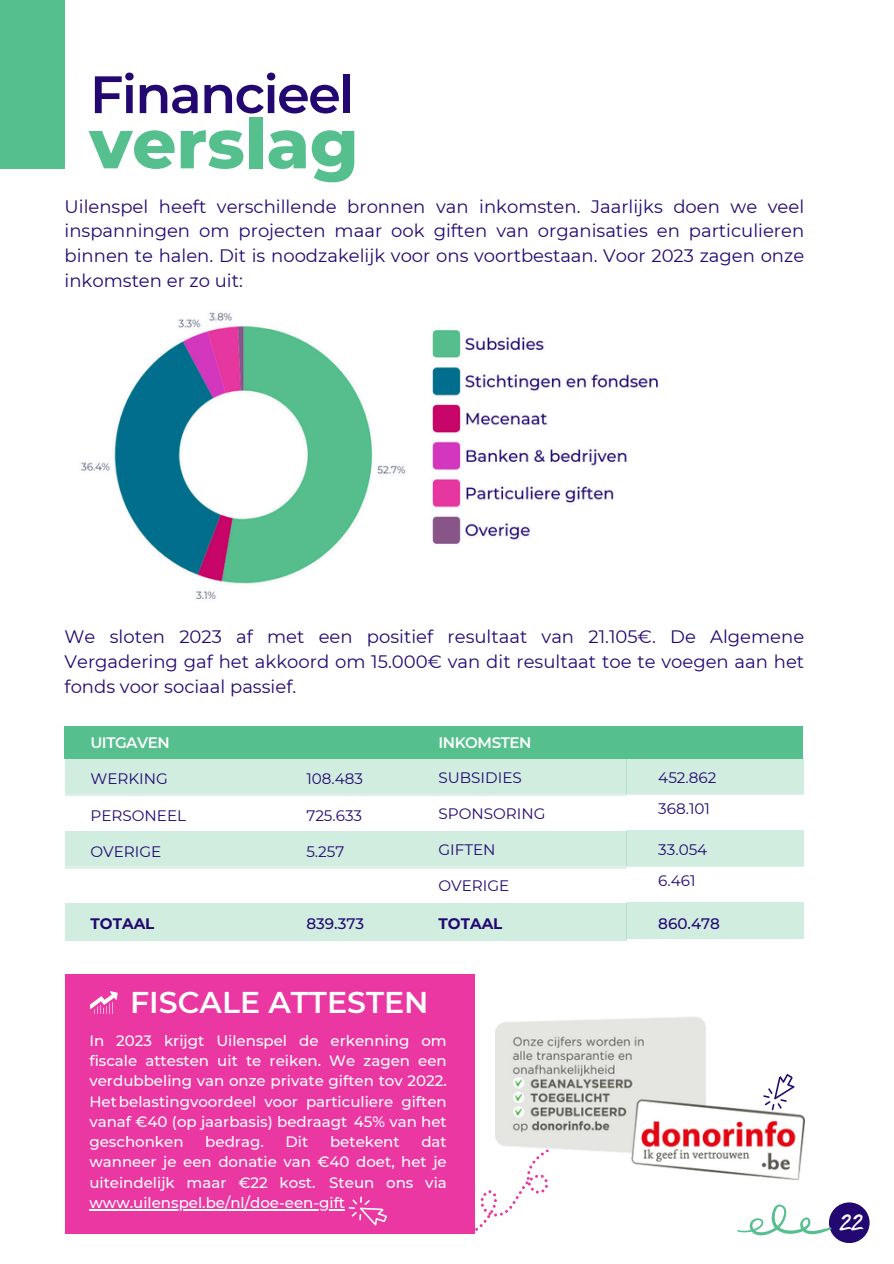
<style>
.page{position:relative;width:894px;height:1264px;background:#fff}
.page>*{position:absolute;margin:0;border:0;box-sizing:border-box;transform-origin:0 0}
.t1{font:800 69px "Montserrat";color:#55bf8d}
.t2{font:600 52.5px "Montserrat";letter-spacing:-.03em;color:#230871}
.t3{font:600 30px "Montserrat";color:#fff}
.t4{font:19.5px "Amazone";color:#fff}
.t5{font:18px/24.8px "Montserrat";color:#230871;text-align:justify}
.t6{font:15.15px "Montserrat";color:#230871}
.t7{font:600 15.15px "Montserrat";letter-spacing:-.03em;color:#fff}
.t8{font:500 15.15px "Montserrat";color:#230871}
.t9{font:700 15.15px "Montserrat";color:#230871}
.t10{font:500 15px/20.2px "Montserrat";color:#fff;text-align:justify}
</style>
<div class="page">
<div style="left:65px;top:726px;width:738px;height:32px;background:#55bf8d"></div>
<div style="left:65px;top:759px;width:562px;height:37px;background:#d1ede0"></div>
<div style="left:0;top:0;width:65px;height:169px;background:#55bf8d"></div>
<div style="left:626px;top:758px;width:178px;height:36px;background:#d1ede0"></div>
<div style="left:65px;top:794px;width:562px;height:37px;background:#fff"></div>
<div style="left:65px;top:831px;width:562px;height:37px;background:#d1ede0"></div>
<div style="left:626px;top:830px;width:178px;height:36px;background:#d1ede0"></div>
<div style="left:65px;top:866px;width:562px;height:37px;background:#fff"></div>
<div style="left:65px;top:903px;width:562px;height:37px;background:#d1ede0"></div>
<div style="left:626px;top:902px;width:178px;height:36px;background:#d1ede0"></div>
<div style="left:828px;top:1202px;width:41px;height:40px;background:#230871;border-radius:50%"></div>
<img style="left:80px;top:312px;width:579px;height:287px">
<div style="left:65px;top:974px;width:410px;height:260px;background:#ea37a1"></div>
<svg style="left:90px;top:991px;width:28px;height:22px"></svg>
<img style="left:495px;top:1017px;width:309px;height:163px">
<svg style="left:762px;top:1070px;width:35px;height:40px"></svg>
<svg style="left:475px;top:1148px;width:88px;height:83px"></svg>
<hr style="left:89px;top:1209px;width:256px;height:1px;background:#fff">
<svg style="left:348px;top:1196px;width:39px;height:30px"></svg>
<svg style="left:737px;top:1204px;width:94px;height:31px"></svg>
<p class="t2" style="left:90px;top:62px;width:266px">Financieel</p>
<h6 class="t1" style="left:89px;top:101px;width:270px">verslag</h6>
<p class="t5" style="left:65px;top:194px;width:741px">Uilenspel heeft verschillende bronnen van inkomsten. Jaarlijks doen we veel inspanningen om projecten maar ook giften van organisaties en particulieren binnen te halen. Dit is noodzakelijk voor ons voortbestaan. Voor 2023 zagen onze inkomsten er zo uit:</p>
<h6 class="t5" style="left:65px;top:624px;width:741px">We sloten 2023 af met een positief resultaat van 21.105€. De Algemene Vergadering gaf het akkoord om 15.000€ van dit resultaat toe te voegen aan het fonds voor sociaal passief.</h6>
<p class="t7" style="left:90px;top:733px;width:81px">UITGAVEN</p>
<h4 class="t6" style="left:90px;top:769px;width:79px">WERKING</h4>
<h5 class="t7" style="left:438px;top:733px;width:94px">INKOMSTEN</h5>
<h4 class="t6" style="left:306px;top:769px;width:58px">108.483</h4>
<h5 class="t6" style="left:438px;top:768px;width:85px">SUBSIDIES</h5>
<h6 class="t6" style="left:658px;top:768px;width:59px">452.862</h6>
<p class="t6" style="left:90px;top:806px;width:97px">PERSONEEL</p>
<h6 class="t6" style="left:306px;top:806px;width:57px">725.633</h6>
<p class="t6" style="left:438px;top:804px;width:108px">SPONSORING</p>
<h6 class="t6" style="left:658px;top:799px;width:53px">368.101</h6>
<p class="t6" style="left:90px;top:842px;width:72px">OVERIGE</p>
<h6 class="t6" style="left:306px;top:842px;width:39px">5.257</h6>
<h6 class="t6" style="left:438px;top:840px;width:59px">GIFTEN</h6>
<p class="t6" style="left:658px;top:840px;width:50px">33.054</p>
<p class="t6" style="left:438px;top:876px;width:72px">OVERIGE</p>
<h5 class="t6" style="left:658px;top:871px;width:39px">6.461</h5>
<p class="t9" style="left:90px;top:914px;width:65px">TOTAAL</p>
<h5 class="t8" style="left:306px;top:914px;width:59px">839.373</h5>
<p class="t9" style="left:438px;top:914px;width:65px">TOTAAL</p>
<p class="t8" style="left:658px;top:914px;width:63px">860.478</p>
<p class="t3" style="left:130px;top:984px;width:300px">FISCALE ATTESTEN</p>
<p class="t10" style="left:89px;top:1030px;width:359px">In 2023 krijgt Uilenspel de erkenning om fiscale attesten uit te reiken. We zagen een verdubbeling van onze private giften tov 2022.<br>Hetbelastingvoordeel voor particuliere giften vanaf €40 (op jaarbasis) bedraagt 45% van het geschonken</p>
<p class="t10" style="left:205px;top:1131px;width:60px">bedrag.</p>
<p class="t10" style="left:285px;top:1131px;width:24px">Dit</p>
<p class="t10" style="left:330px;top:1131px;width:71px">betekent</p>
<p class="t10" style="left:89px;top:1131px;width:359px;text-indent:332px">dat wanneer je een donatie van €40 doet, het je uiteindelijk maar €22 kost. Steun ons via</p>
<p class="t10" style="left:89px;top:1192px;width:257px">www.uilenspel.be/nl/doe-een-gift</p>
<h3 class="t4" style="left:839px;top:1211px;width:24px">22</h3>
</div>
